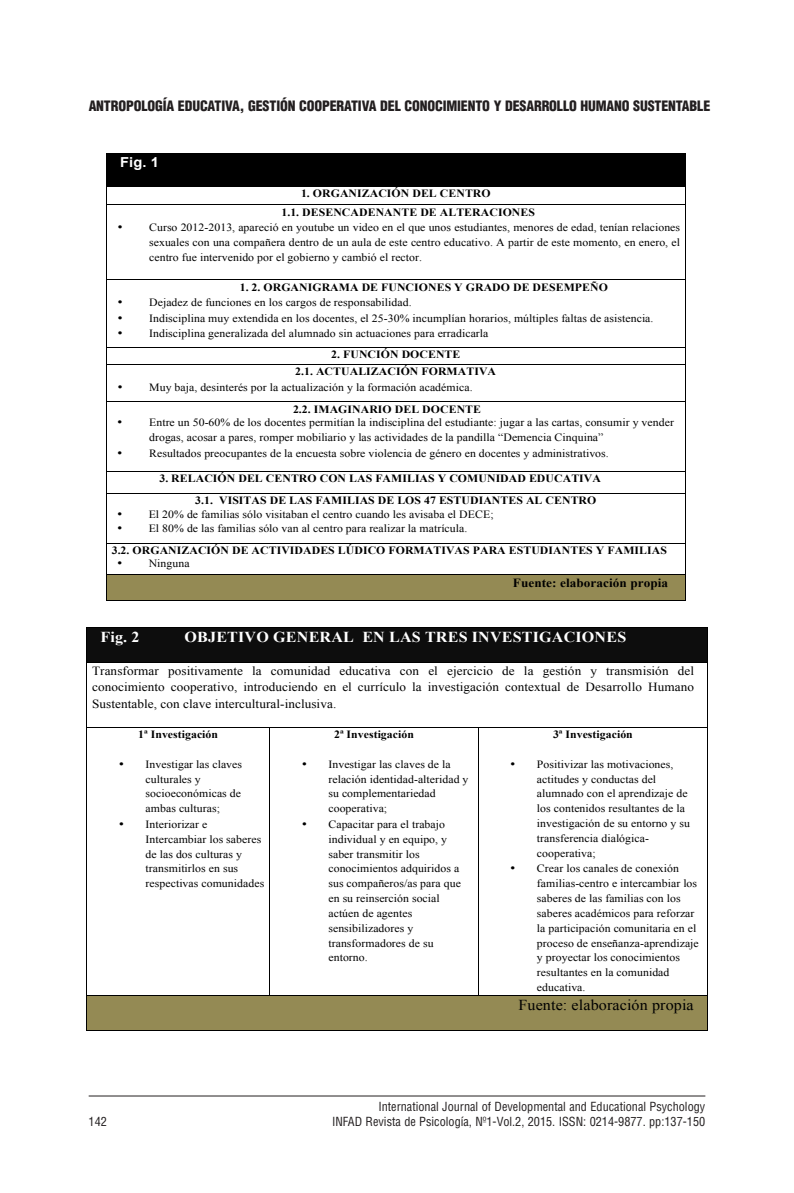
<style>
.page{position:relative;width:794px;height:1193px;background:#fff}
.page>*{position:absolute;margin:0;border:0;box-sizing:border-box;transform-origin:0 0}
.t1{font:16.8px "Times New Roman";color:#000;scale:1.06 1}
.t2{font:700 15.05px "Times New Roman";letter-spacing:.01em;color:#fff;scale:1.06 1}
.t3{font:15.05px "Times New Roman";letter-spacing:.01em;color:#000;scale:1.06 1}
.t4{font:900 condensed 14px "Helvetica";letter-spacing:-.01em;color:#231f20}
.t5{font:700 13.83px "Arial";color:#fff;scale:1.06 1}
.t6{font:12.42px/16.6px "Times New Roman";letter-spacing:.005em;color:#000;text-align:justify;scale:1.06 1}
.t7{font:700 12.42px "Times New Roman";letter-spacing:.005em;color:#000;scale:1.06 1}
.t8{font:condensed 12.25px "Helvetica";color:#231f20}
.t9{font:11.03px/14.9px "Times New Roman";letter-spacing:.005em;color:#000;scale:1.06 1}
.t10{font:700 11.03px/22.2px "Times New Roman";letter-spacing:.005em;color:#000;scale:1.06 1}
.t11{font:11.03px "Symbol";color:#000;scale:1.06 1}
.s1{font-weight:700}
.s2{font-weight:400}
</style>
<div class="page">
<hr style="left:89px;top:1095px;width:616px;height:1px;background:#231f20">
<div style="left:112px;top:154px;width:568px;height:32px;background:#000"></div>
<hr style="left:107px;top:153px;width:578px;height:1px;background:#000">
<hr style="left:106px;top:154px;width:1px;height:32px;background:#000">
<hr style="left:685px;top:154px;width:1px;height:32px;background:#000">
<hr style="left:107px;top:186px;width:578px;height:1px;background:#000">
<svg style="left:106px;top:186px;width:1px;height:19px"></svg>
<hr style="left:107px;top:204px;width:578px;height:1px;background:#000">
<svg style="left:685px;top:186px;width:1px;height:19px"></svg>
<hr style="left:106px;top:205px;width:1px;height:74px;background:#000">
<hr style="left:685px;top:205px;width:1px;height:74px;background:#000">
<hr style="left:107px;top:279px;width:578px;height:1px;background:#000">
<hr style="left:106px;top:280px;width:1px;height:67px;background:#000">
<hr style="left:685px;top:280px;width:1px;height:67px;background:#000">
<hr style="left:107px;top:347px;width:578px;height:1px;background:#000">
<svg style="left:106px;top:347px;width:1px;height:18px"></svg>
<hr style="left:107px;top:364px;width:578px;height:1px;background:#000">
<svg style="left:685px;top:347px;width:1px;height:18px"></svg>
<hr style="left:106px;top:365px;width:1px;height:36px;background:#000">
<hr style="left:685px;top:365px;width:1px;height:36px;background:#000">
<hr style="left:107px;top:401px;width:578px;height:1px;background:#000">
<hr style="left:106px;top:402px;width:1px;height:69px;background:#000">
<hr style="left:685px;top:402px;width:1px;height:69px;background:#000">
<hr style="left:107px;top:471px;width:578px;height:1px;background:#000">
<svg style="left:106px;top:471px;width:1px;height:23px"></svg>
<hr style="left:107px;top:493px;width:578px;height:1px;background:#000">
<svg style="left:685px;top:471px;width:1px;height:23px"></svg>
<hr style="left:106px;top:494px;width:1px;height:48px;background:#000">
<hr style="left:685px;top:494px;width:1px;height:48px;background:#000">
<hr style="left:107px;top:542px;width:578px;height:1px;background:#000">
<hr style="left:106px;top:543px;width:1px;height:31px;background:#000">
<hr style="left:685px;top:543px;width:1px;height:31px;background:#000">
<div style="left:107px;top:575px;width:578px;height:25px;background:#948a54"></div>
<hr style="left:107px;top:574px;width:578px;height:1px;background:#000">
<svg style="left:106px;top:574px;width:1px;height:27px"></svg>
<hr style="left:107px;top:600px;width:578px;height:1px;background:#000">
<svg style="left:685px;top:574px;width:1px;height:27px"></svg>
<div style="left:92px;top:628px;width:611px;height:34px;background:#0d0d0d"></div>
<hr style="left:87px;top:627px;width:620px;height:1px;background:#000">
<hr style="left:86px;top:628px;width:1px;height:34px;background:#000">
<hr style="left:707px;top:628px;width:1px;height:34px;background:#000">
<hr style="left:87px;top:662px;width:620px;height:1px;background:#000">
<hr style="left:86px;top:663px;width:1px;height:64px;background:#000">
<hr style="left:707px;top:663px;width:1px;height:64px;background:#000">
<hr style="left:87px;top:727px;width:182px;height:1px;background:#000">
<hr style="left:270px;top:727px;width:208px;height:1px;background:#000">
<hr style="left:478px;top:727px;width:229px;height:1px;background:#000">
<hr style="left:86px;top:727px;width:1px;height:268px;background:#000">
<hr style="left:269px;top:727px;width:1px;height:268px;background:#000">
<hr style="left:478px;top:727px;width:1px;height:268px;background:#000">
<hr style="left:707px;top:727px;width:1px;height:268px;background:#000">
<div style="left:92px;top:995px;width:611px;height:35px;background:#948a54"></div>
<hr style="left:87px;top:995px;width:182px;height:1px;background:#000">
<hr style="left:270px;top:995px;width:208px;height:1px;background:#000">
<hr style="left:478px;top:995px;width:229px;height:1px;background:#000">
<hr style="left:86px;top:995px;width:1px;height:35px;background:#000">
<hr style="left:87px;top:1030px;width:620px;height:1px;background:#000">
<hr style="left:707px;top:995px;width:1px;height:35px;background:#000">
<p class="t4" style="left:89px;top:98px;width:623px">ANTROPOLOGÍA EDUCATIVA, GESTIÓN COOPERATIVA DEL CONOCIMIENTO Y DESARROLLO HUMANO SUSTENTABLE</p>
<h1 class="t1" style="left:122px;top:98px;width:492px">Petición expresa de la Coordinación del Ministerio de Educación zona 4.</h1>
<p class="t5" style="left:120px;top:154px;width:38px">Fig. 1</p>
<p class="t10" style="left:281px;top:184px;width:241px;line-height:18.6px;text-indent:20px">1. ORGANIZACIÓN DEL CENTRO<br>1.1. DESENCADENANTE DE ALTERACIONES</p>
<p class="t9" style="left:149px;top:220px;width:502px;text-align:justify;text-indent:-32px">• Curso 2012-2013, apareció en youtube un video en el que unos estudiantes, menores de edad, tenían relaciones sexuales con una compañera dentro de un aula de este centro educativo. A partir de este momento, en enero, el centro fue intervenido por el gobierno y cambió el rector.</p>
<p class="t10" style="left:240px;top:276px;width:349px">1. 2. ORGANIGRAMA DE FUNCIONES Y GRADO DE DESEMPEÑO</p>
<p class="t9" style="left:118px;top:295px;width:279px">• Dejadez de funciones en los cargos de responsabilidad.</p>
<p class="t9" style="left:118px;top:311px;width:507px">• Indisciplina muy extendida en los docentes, el 25-30% incumplían horarios, múltiples faltas de asistencia.</p>
<p class="t9" style="left:118px;top:326px;width:351px">• Indisciplina generalizada del alumnado sin actuaciones para erradicarla</p>
<p class="t10" style="left:295px;top:346px;width:191px;line-height:17.2px;text-align:center">2. FUNCIÓN DOCENTE<br>2.1. ACTUALIZACIÓN FORMATIVA</p>
<p class="t9" style="left:293px;top:376px;width:179px;line-height:21.9px;text-indent:-175px">• Muy baja, desinterés por la actualización y la formación académica.<br><span class="s1">2.2. IMAGINARIO DEL DOCENTE</span></p>
<p class="t11" style="left:117px;top:418px;width:7px">•</p>
<p class="t9" style="left:149px;top:415px;width:496px">Entre un 50-60% de los docentes permitían la indisciplina del estudiante: jugar a las cartas, consumir y vender drogas, acosar a pares, romper mobiliario y las actividades de la pandilla “Demencia Cinquina”</p>
<p class="t11" style="left:117px;top:449px;width:7px">•</p>
<p class="t9" style="left:149px;top:445px;width:435px">Resultados preocupantes de la encuesta sobre violencia de género en docentes y administrativos.</p>
<p class="t10" style="left:195px;top:467px;width:384px;text-indent:-36px">3. RELACIÓN DEL CENTRO CON LAS FAMILIAS Y COMUNIDAD EDUCATIVA<br>3.1. VISITAS DE LAS FAMILIAS DE LOS 47 ESTUDIANTES AL CENTRO</p>
<p class="t9" style="left:117px;top:506px;width:357px">• El 20% de familias sólo visitaban el centro cuando les avisaba el DECE;</p>
<p class="t10" style="left:112px;top:516px;width:525px;text-indent:5px">• <span class="s2">El 80% de las familias sólo van al centro para realizar la matrícula.<br></span>3.2. ORGANIZACIÓN DE ACTIVIDADES LÚDICO FORMATIVAS PARA ESTUDIANTES Y FAMILIAS</p>
<p class="t9" style="left:117px;top:556px;width:70px">• Ninguna</p>
<p class="t7" style="left:513px;top:575px;width:148px">Fuente: elaboración propia</p>
<h2 class="t2" style="left:100px;top:628px;width:38px">Fig. 2</h2>
<h2 class="t2" style="left:185px;top:628px;width:418px">OBJETIVO GENERAL EN LAS TRES INVESTIGACIONES</h2>
<p class="t6" style="left:92px;top:662px;width:569px">Transformar positivamente la comunidad educativa con el ejercicio de la gestión y transmisión del conocimiento cooperativo, introduciendo en el currículo la investigación contextual de Desarrollo Humano Sustentable, con clave intercultural-inclusiva.</p>
<p class="t10" style="left:138px;top:723px;width:77px">1ª Investigación</p>
<p class="t9" style="left:146px;top:756px;width:92px;text-indent:-27px">• Investigar las claves culturales y socioeconómicas de ambas culturas;</p>
<p class="t9" style="left:146px;top:816px;width:113px;text-indent:-27px">• Interiorizar e<br>Intercambiar los saberes de las dos culturas y transmitirlos en sus respectivas comunidades</p>
<h1 class="t1" style="left:80px;top:656px;width:322px">Reseñamos los más significativos (ver figura 2)</h1>
<p class="t10" style="left:334px;top:723px;width:77px">2ª Investigación</p>
<p class="t9" style="left:328px;top:756px;width:134px;text-indent:-27px">• Investigar las claves de la relación identidad-alteridad y su complementariedad cooperativa;</p>
<p class="t9" style="left:328px;top:816px;width:126px;text-indent:-27px">• Capacitar para el trabajo individual y en equipo, y saber transmitir los conocimientos adquiridos a sus compañeros/as para que en su reinserción social actúen de agentes sensibilizadores y transformadores de su entorno.</p>
<p class="t10" style="left:553px;top:723px;width:77px">3ª Investigación</p>
<p class="t9" style="left:537px;top:756px;width:146px;text-indent:-27px">• Positivizar las motivaciones, actitudes y conductas del alumnado con el aprendizaje de los contenidos resultantes de la investigación de su entorno y su transferencia dialógica&shy;cooperativa;</p>
<p class="t9" style="left:537px;top:861px;width:154px;text-indent:-27px">• Crear los canales de conexión familias-centro e intercambiar los saberes de las familias con los saberes académicos para reforzar la participación comunitaria en el proceso de enseñanza-aprendizaje y proyectar los conocimientos resultantes en la comunidad educativa.</p>
<h2 class="t3" style="left:518px;top:996px;width:167px">Fuente: elaboración propia</h2>
<p class="t8" style="left:378px;top:1099px;width:328px">International Journal of Developmental and Educational Psychology</p>
<p class="t8" style="left:89px;top:1114px;width:20px">142</p>
<p class="t8" style="left:332px;top:1114px;width:375px">INFAD Revista de Psicología, Nº1-Vol.2, 2015. ISSN: 0214-9877. pp:137-150</p>
</div>
